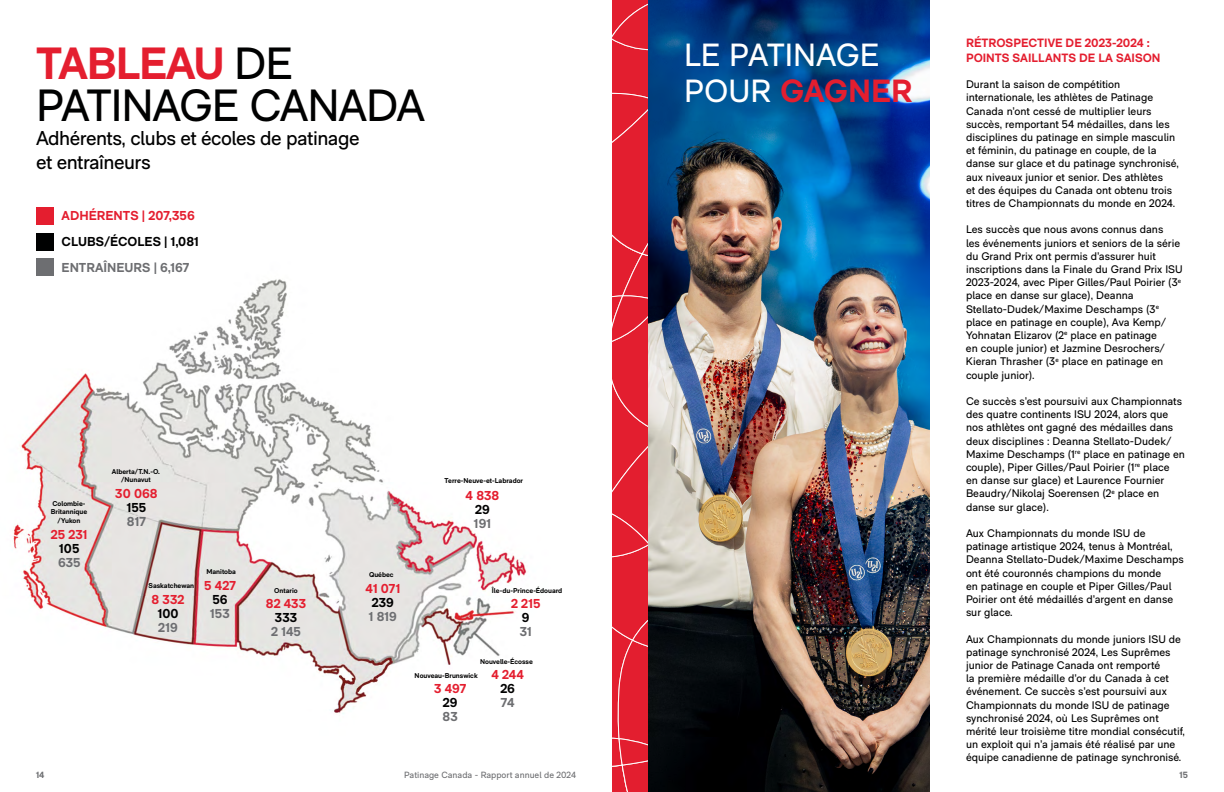
<style>
.page{position:relative;width:1224px;height:792px;background:#fff}
.page>*{position:absolute;margin:0;border:0;box-sizing:border-box;transform-origin:0 0}
.t1{font:45px/42px "RM Neue";letter-spacing:-.025em;color:#000101}
.t2{font:32px/36px "RM Neue";color:#fff}
.t3{font:20px/24px "RM Neue";letter-spacing:-.025em;color:#000101}
.t4{font:700 12.9px "RM Neue";color:#e41e2f}
.t5{font:700 12.9px "RM Neue";color:#6d6e71}
.t6{font:700 12.9px "RM Neue";color:#000}
.t7{font:700 12px/14.4px "RM Neue";color:#e41e2f}
.t8{font:11px/13.2px "RM Neue";color:#000101}
.t9{font:9px "RM Neue";color:#6d6e71}
.t10{font:700 9px "RM Neue";color:#6d6e71}
.t11{font:700 7px/8.4px "RM Neue";color:#000101;text-align:center}
.s1{font-weight:700;color:#e41e2f}
</style>
<div class="page">
<img style="left:12px;top:258px;width:515px;height:456px">
<img style="left:648px;top:0;width:282px;height:792px">
<div style="left:36px;top:207px;width:17px;height:17px;background:#e41e2f"></div>
<div style="left:36px;top:233px;width:17px;height:17px;background:#000101"></div>
<div style="left:36px;top:259px;width:17px;height:17px;background:#6d6e71"></div>
<div style="left:612px;top:0;width:36px;height:792px;background:#e31e2f"></div>
<h1 class="t1" style="left:36px;top:42px;width:391px"><span class="s1">TABLEAU</span> DE<br>PATINAGE CANADA</h1>
<h3 class="t3" style="left:36px;top:126px;width:325px">Adhérents, clubs et écoles de patinage et entraîneurs</h3>
<p class="t4" style="left:62px;top:208px;width:135px">ADHÉRENTS | 207,356</p>
<p class="t6" style="left:62px;top:234px;width:139px">CLUBS/ÉCOLES | 1,081</p>
<p class="t5" style="left:62px;top:260px;width:129px">ENTRAÎNEURS | 6,167</p>
<p class="t11" style="left:51px;top:499px;width:38px">Colombie-<br>Britannique /Yukon</p>
<p class="t4" style="left:51px;top:527px;width:38px">25 231</p>
<p class="t6" style="left:59px;top:541px;width:22px">105</p>
<p class="t5" style="left:58px;top:555px;width:24px">635</p>
<p class="t11" style="left:112px;top:467px;width:49px">Alberta/T.N.-O. /Nunavut</p>
<p class="t4" style="left:115px;top:486px;width:44px">30 068</p>
<p class="t6" style="left:127px;top:500px;width:21px">155</p>
<p class="t5" style="left:127px;top:514px;width:21px">817</p>
<p class="t11" style="left:206px;top:567px;width:31px">Manitoba</p>
<p class="t11" style="left:369px;top:570px;width:26px">Québec</p>
<p class="t11" style="left:445px;top:476px;width:80px">Terre-Neuve-et-Labrador</p>
<p class="t4" style="left:466px;top:488px;width:35px">4 838</p>
<p class="t6" style="left:475px;top:502px;width:16px">29</p>
<p class="t5" style="left:474px;top:516px;width:19px">191</p>
<p class="t11" style="left:149px;top:581px;width:47px">Saskatchewan</p>
<p class="t4" style="left:152px;top:591px;width:34px">8 332</p>
<p class="t6" style="left:158px;top:605px;width:22px">100</p>
<p class="t5" style="left:158px;top:619px;width:21px">219</p>
<p class="t4" style="left:204px;top:578px;width:33px">5 427</p>
<p class="t6" style="left:213px;top:591px;width:17px">56</p>
<p class="t5" style="left:210px;top:605px;width:21px">153</p>
<p class="t11" style="left:274px;top:587px;width:25px">Ontario</p>
<p class="t4" style="left:266px;top:595px;width:42px">82 433</p>
<p class="t6" style="left:275px;top:609px;width:24px">333</p>
<p class="t5" style="left:271px;top:623px;width:31px">2 145</p>
<p class="t4" style="left:366px;top:581px;width:36px">41 071</p>
<p class="t6" style="left:372px;top:595px;width:24px">239</p>
<p class="t5" style="left:369px;top:609px;width:30px">1 819</p>
<p class="t11" style="left:492px;top:586px;width:72px">Île-du-Prince-Édouard</p>
<p class="t4" style="left:511px;top:596px;width:31px">2 215</p>
<p class="t6" style="left:522px;top:610px;width:9px">9</p>
<p class="t5" style="left:520px;top:624px;width:14px">31</p>
<p class="t4" style="left:491px;top:667px;width:34px">4 244</p>
<p class="t6" style="left:500px;top:681px;width:16px">26</p>
<p class="t5" style="left:501px;top:695px;width:15px">74</p>
<p class="t11" style="left:480px;top:657px;width:54px">Nouvelle-Écosse</p>
<p class="t11" style="left:415px;top:671px;width:65px">Nouveau-Brunswick</p>
<p class="t4" style="left:434px;top:681px;width:34px">3 497</p>
<p class="t6" style="left:443px;top:695px;width:16px">29</p>
<p class="t5" style="left:443px;top:709px;width:17px">83</p>
<h2 class="t2" style="left:684px;top:37px;width:230px">LE PATINAGE<br>POUR <span class="s1">GAGNER</span></h2>
<p class="t7" style="left:966px;top:36px;width:196px">RÉTROSPECTIVE DE 2023-2024 :<br>POINTS SAILLANTS DE LA SAISON</p>
<p class="t8" style="left:966px;top:78px;width:214px">Durant la saison de compétition internationale, les athlètes de Patinage Canada n’ont cessé de multiplier leurs succès, remportant 54 médailles, dans les disciplines du patinage en simple masculin et féminin, du patinage en couple, de la danse sur glace et du patinage synchronisé, aux niveaux junior et senior. Des athlètes<br>et des équipes du Canada ont obtenu trois titres de Championnats du monde en 2024.</p>
<p class="t8" style="left:966px;top:223px;width:218px">Les succès que nous avons connus dans<br>les événements juniors et seniors de la série du Grand Prix ont permis d’assurer huit inscriptions dans la Finale du Grand Prix ISU 2023-2024, avec Piper Gilles/Paul Poirier (3<sup>e </sup>place en danse sur glace), Deanna Stellato-Dudek/Maxime Deschamps (3<sup>e </sup>place en patinage en couple), Ava Kemp/ Yohnatan Elizarov (2<sup>e</sup> place en patinage<br>en couple junior) et Jazmine Desrochers/ Kieran Thrasher (3<sup>e</sup> place en patinage en couple junior).</p>
<p class="t8" style="left:966px;top:395px;width:221px">Ce succès s’est poursuivi aux Championnats des quatre continents ISU 2024, alors que nos athlètes ont gagné des médailles dans deux disciplines : Deanna Stellato-Dudek/ Maxime Deschamps (1<sup>re</sup> place en patinage en couple), Piper Gilles/Paul Poirier (1<sup>re</sup> place<br>en danse sur glace) et Laurence Fournier Beaudry/Nikolaj Soerensen (2<sup>e</sup> place en danse sur glace).</p>
<p class="t8" style="left:966px;top:527px;width:219px">Aux Championnats du monde ISU de patinage artistique 2024, tenus à Montréal, Deanna Stellato-Dudek/Maxime Deschamps ont été couronnés champions du monde<br>en patinage en couple et Piper Gilles/Paul Poirier ont été médaillés d’argent en danse sur glace.</p>
<p class="t8" style="left:966px;top:632px;width:220px">Aux Championnats du monde juniors ISU de patinage synchronisé 2024, Les Suprêmes junior de Patinage Canada ont remporté<br>la première médaille d’or du Canada à cet événement. Ce succès s’est poursuivi aux Championnats du monde ISU de patinage synchronisé 2024, où Les Suprêmes ont mérité leur troisième titre mondial consécutif, un exploit qui n’a jamais été réalisé par une équipe canadienne de patinage synchronisé.</p>
<p class="t10" style="left:36px;top:770px;width:10px">14</p>
<p class="t9" style="left:404px;top:770px;width:173px">Patinage Canada - Rapport annuel de 2024</p>
<p class="t10" style="left:1180px;top:770px;width:10px">15</p>
</div>
